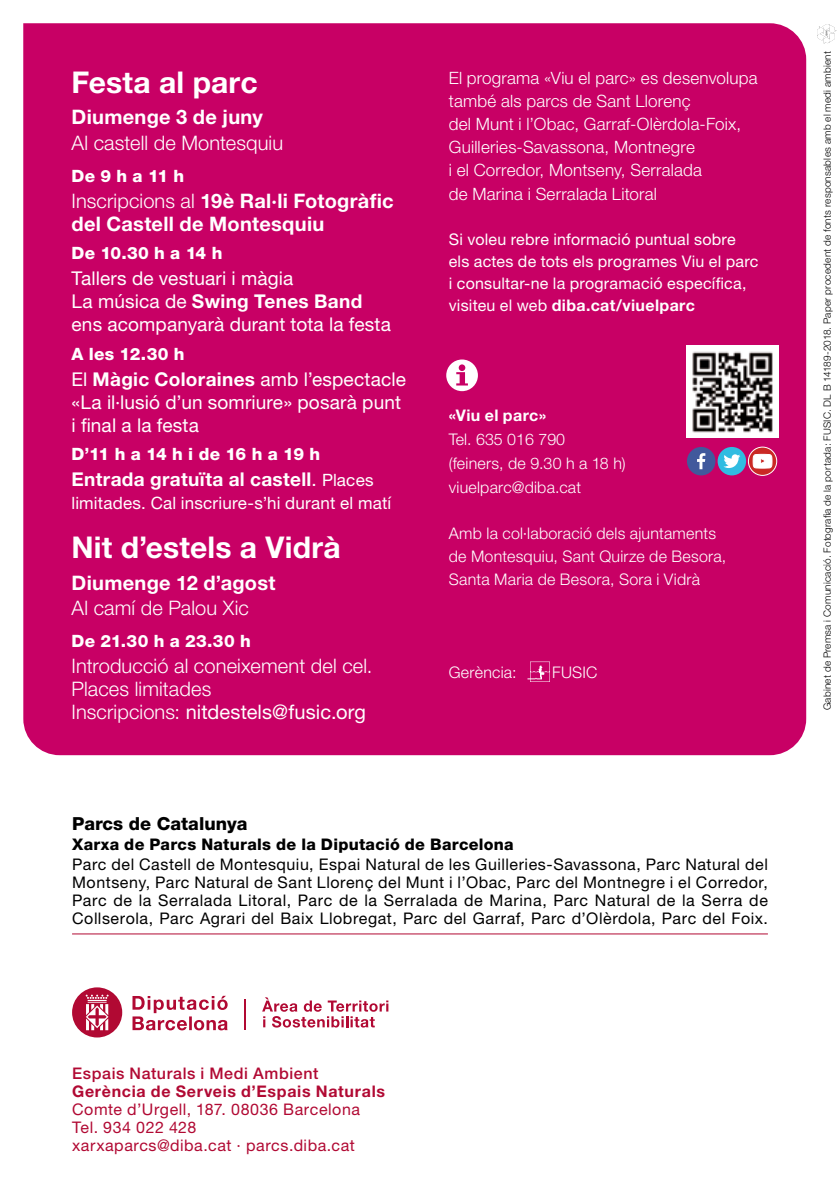
<style>
.page{position:relative;width:840px;height:1191px;background:#fff}
.page>*{position:absolute;margin:0;border:0;box-sizing:border-box;transform-origin:0 0}
.t1{font:700 30px "Helvetica Neue LT Std";letter-spacing:.005em;color:#fff}
.t2{font:300 20px/23px "Helvetica Neue LT Std";letter-spacing:.005em;color:#fff}
.t3{font:700 20px/23px "Helvetica Neue LT Std";letter-spacing:.015em;color:#fff}
.t4{font:19px/23px "Helvetica Neue LT Std";letter-spacing:.01em;color:#fff}
.t5{font:700 19px "Helvetica Neue LT Std";letter-spacing:.02em;color:#fff}
.t6{font:800 18px "Helvetica Neue LT Std";color:#000}
.t7{font:300 17px/23.2px "Helvetica Neue LT Std";letter-spacing:.015em;color:#fff}
.t8{font:800 17px "Helvetica Neue LT Std";letter-spacing:.015em;color:#fff}
.t9{font:17px "Helvetica Neue LT Std";letter-spacing:.01em;color:#fff}
.t10{font:16px/18px "Helvetica Neue LT Std";letter-spacing:.035em;color:#000;text-align:justify}
.t11{font:300 16px/24px "Helvetica Neue LT Std";letter-spacing:.015em;color:#fff}
.t12{font:16px/22px "Helvetica Neue LT Std";letter-spacing:.015em;color:#fff}
.t13{font:16px/18px "Helvetica Neue LT Std";letter-spacing:.035em;color:#b10933}
.t14{font:800 16px "Helvetica Neue LT Std";letter-spacing:.015em;color:#000}
.t15{font:700 16px "Helvetica Neue LT Std";letter-spacing:.045em;color:#b10933}
.t16{font:500 16px "Helvetica Neue LT Std";letter-spacing:.035em;color:#b10933}
.t17{font:700 16px "Helvetica Neue LT Std";letter-spacing:.02em;color:#fff}
.t18{font:300 10px "Helvetica Neue LT Std";letter-spacing:.025em;color:#000}
.s1{font-weight:300}
.s2{font-weight:700}
.s3{font-weight:400}
.s4{font-weight:400;font-size:17px}
</style>
<div class="page">
<div style="left:23px;top:23px;width:782px;height:732px;background:#c80065"></div>
<hr style="left:72px;top:933px;width:695px;height:1px;background:#b10933">
<svg style="left:446px;top:359px;width:31px;height:32px"></svg>
<hr style="left:244px;top:999px;width:1px;height:31px;background:#b10933">
<svg style="left:132px;top:995px;width:95px;height:35px"></svg>
<svg style="left:72px;top:987px;width:50px;height:50px"></svg>
<svg style="left:262px;top:997px;width:126px;height:30px"></svg>
<img style="left:686px;top:345px;width:91px;height:92px">
<svg style="left:817px;top:24px;width:19px;height:20px"></svg>
<img style="left:526px;top:658px;width:27px;height:26px">
<div style="left:686px;top:447px;width:29px;height:28px;background:#41599c;border-radius:50%"></div>
<svg style="left:697px;top:453px;width:8px;height:16px"></svg>
<div style="left:717px;top:447px;width:28px;height:28px;background:#31bce1;border-radius:50%"></div>
<svg style="left:723px;top:454px;width:16px;height:14px"></svg>
<svg style="left:748px;top:447px;width:28px;height:28px"></svg>
<div style="left:747px;top:447px;width:29px;height:28px;border:1px solid #fff;border-radius:50%"></div>
<svg style="left:752px;top:454px;width:20px;height:15px"></svg>
<h1 class="t1" style="left:71px;top:64px;width:187px">Festa al parc</h1>
<p class="t3" style="left:71px;top:105px;width:193px">Diumenge 3 de juny</p>
<p class="t2" style="left:71px;top:131px;width:213px">Al castell de Montesquiu</p>
<p class="t8" style="left:71px;top:166px;width:114px">De 9 h a 11 h</p>
<p class="t3" style="left:71px;top:188px;width:323px"><span class="s1">Inscripcions al</span> 19è Ral·li Fotogràfic del Castell de Montesquiu</p>
<p class="t8" style="left:71px;top:243px;width:152px">De 10.30 h a 14 h</p>
<p class="t4" style="left:71px;top:267px;width:321px">Tallers de vestuari i màgia<br>La música de <span class="s2">Swing Tenes Band </span>ens acompanyarà durant tota la festa</p>
<p class="t8" style="left:71px;top:344px;width:114px">A les 12.30 h</p>
<p class="t4" style="left:71px;top:367px;width:336px">El <span class="s2">Màgic Coloraines</span> amb l’espectacle «La il·lusió d’un somriure» posarà punt i final a la festa</p>
<p class="t8" style="left:71px;top:444px;width:250px">D’11 h a 14 h i de 16 h a 19 h</p>
<p class="t5" style="left:71px;top:468px;width:303px">Entrada gratuïta al castell<span class="s3">.</span> <span class="s4">Places</span></p>
<p class="t9" style="left:71px;top:493px;width:321px">limitades. Cal inscriure-s’hi durant el matí</p>
<h1 class="t1" style="left:71px;top:529px;width:270px">Nit d’estels a Vidrà</h1>
<p class="t3" style="left:71px;top:570px;width:205px">Diumenge 12 d’agost</p>
<p class="t2" style="left:71px;top:596px;width:179px">Al camí de Palou Xic</p>
<p class="t8" style="left:71px;top:631px;width:181px">De 21.30 h a 23.30 h</p>
<p class="t2" style="left:71px;top:654px;width:302px">Introducció al coneixement del cel.<br>Places limitades<br>Inscripcions: <span class="s3">nitdestels@fusic.org</span></p>
<p class="t7" style="left:448px;top:66px;width:310px">El programa «Viu el parc» es desenvolupa també als parcs de Sant Llorenç<br>del Munt i l’Obac, Garraf-Olèrdola-Foix, Guilleries-Savassona, Montnegre<br>i el Corredor, Montseny, Serralada<br>de Marina i Serralada Litoral</p>
<p class="t12" style="left:448px;top:228px;width:311px">Si voleu rebre informació puntual sobre els actes de tots els programes Viu el parc i consultar-ne la programació específica, visiteu el web <span class="s2">diba.cat/viuelparc</span></p>
<p class="t17" style="left:448px;top:405px;width:99px">«Viu el parc»</p>
<p class="t11" style="left:448px;top:426px;width:178px">Tel. 635 016 790<br>(feiners, de 9.30 h a 18 h) viuelparc@diba.cat</p>
<p class="t11" style="left:448px;top:521px;width:279px;line-height:23.2px">Amb la col·laboració dels ajuntaments de Montesquiu, Sant Quirze de Besora,<br>Santa Maria de Besora, Sora i Vidrà</p>
<p class="t11" style="left:448px;top:659px;width:69px">Gerència:</p>
<p class="t11" style="left:552px;top:659px;width:47px">FUSIC</p>
<p class="t6" style="left:72px;top:812px;width:177px">Parcs de Catalunya</p>
<p class="t14" style="left:72px;top:835px;width:443px">Xarxa de Parcs Naturals de la Diputació de Barcelona</p>
<p class="t10" style="left:72px;top:855px;width:697px">Parc del Castell de Montesquiu, Espai Natural de les Guilleries-Savassona, Parc Natural del Montseny, Parc Natural de Sant Llorenç del Munt i l’Obac, Parc del Montnegre i el Corredor, Parc de la Serralada Litoral, Parc de la Serralada de Marina, Parc Natural de la Serra de Collserola, Parc Agrari del Baix Llobregat, Parc del Garraf, Parc d’Olèrdola, Parc del Foix.</p>
<p class="t18" style="left:820px;top:710px;width:661px;rotate:-90deg">Gabinet de Premsa i Comunicació. Fotografia de la portada: FUSIC. DL B 14189-2018. Paper procedent de fonts responsables amb el medi ambient</p>
<p class="t16" style="left:72px;top:1063px;width:247px">Espais Naturals i Medi Ambient</p>
<p class="t15" style="left:72px;top:1081px;width:314px">Gerència de Serveis d’Espais Naturals</p>
<p class="t13" style="left:72px;top:1099px;width:289px">Comte d’Urgell, 187. 08036 Barcelona<br>Tel. 934 022 428<br>xarxaparcs@diba.cat · parcs.diba.cat</p>
</div>
